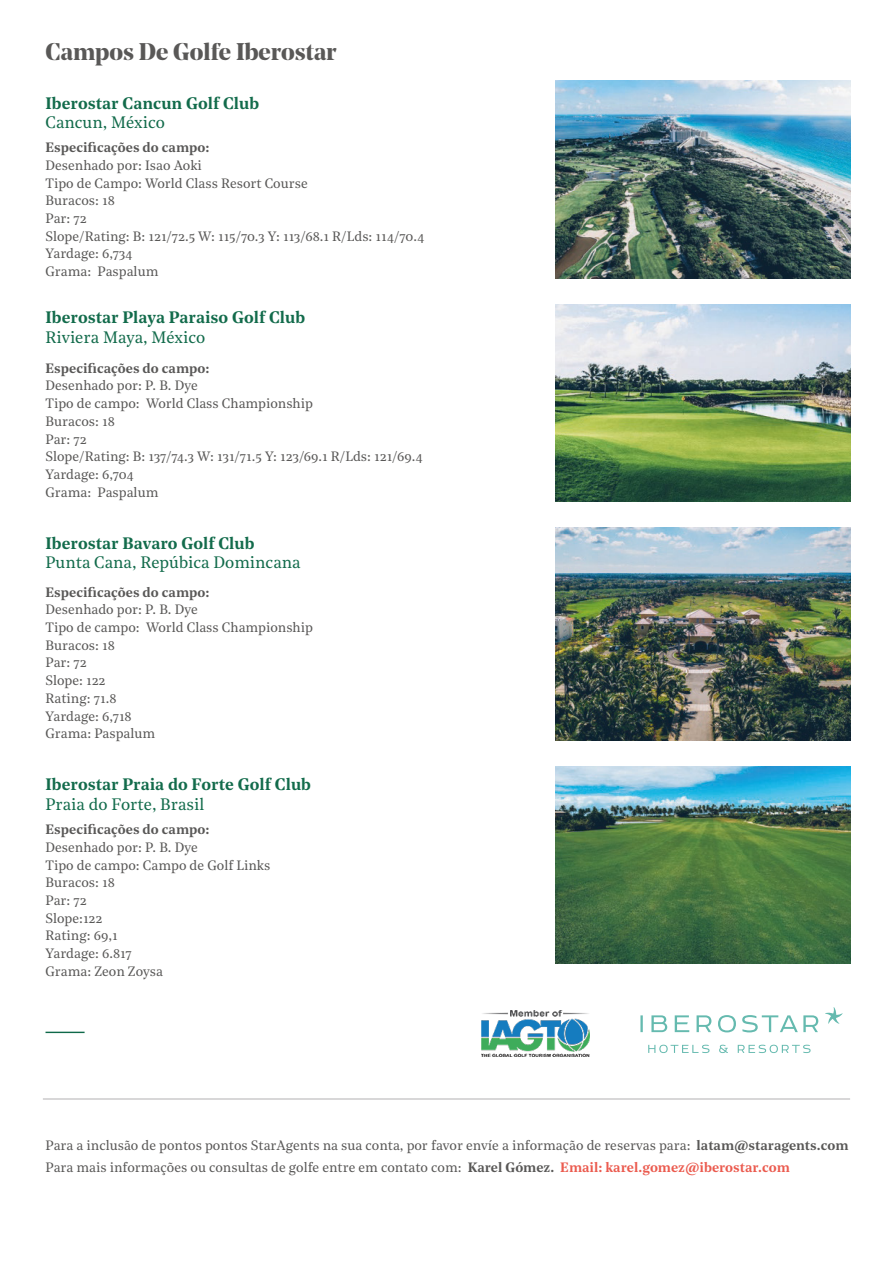
<style>
.page{position:relative;width:893px;height:1263px;background:#fff}
.page>*{position:absolute;margin:0;border:0;box-sizing:border-box;transform-origin:0 0}
.t1{font:700 24px "Noe Display";color:#595857}
.t2{font:600 16.5px "Noe Text";color:#126b4b}
.t3{font:16.5px "Noe Text";color:#126b4b}
.t4{font:13.5px/17.7px "Noe Text";color:#595857}
.t5{font:600 13.5px "Noe Text";color:#595857}
.s1{font-weight:600}
.s2{font-weight:600;color:#eb5b4f}
</style>
<div class="page">
<img style="left:555px;top:80px;width:295px;height:199px">
<img style="left:555px;top:305px;width:295px;height:196px">
<img style="left:555px;top:527px;width:295px;height:214px">
<img style="left:555px;top:767px;width:295px;height:197px">
<img style="left:481px;top:1011px;width:108px;height:46px">
<hr style="left:43px;top:1098px;width:807px;height:1px;background:#b2b1b2">
<hr style="left:46px;top:1032px;width:39px;height:1px;background:#0f694a">
<svg style="left:648px;top:1045px;width:61px;height:8px"></svg>
<svg style="left:719px;top:1045px;width:9px;height:8px"></svg>
<svg style="left:738px;top:1045px;width:73px;height:8px"></svg>
<svg style="left:825px;top:1007px;width:18px;height:17px"></svg>
<svg style="left:640px;top:1015px;width:178px;height:17px"></svg>
<h1 class="t1" style="left:46px;top:36px;width:293px">Campos De Golfe Iberostar</h1>
<p class="t2" style="left:46px;top:91px;width:215px">Iberostar Cancun Golf Club</p>
<p class="t3" style="left:46px;top:111px;width:121px">Cancun, México</p>
<p class="t5" style="left:46px;top:137px;width:165px">Especificações do campo:</p>
<p class="t4" style="left:46px;top:156px;width:380px">Desenhado por: Isao Aoki<br>Tipo de Campo: World Class Resort Course<br>Buracos: 18<br>Par: 72<br>Slope/Rating: B: 121/72.5 W: 115/70.3 Y: 113/68.1 R/Lds: 114/70.4<br>Yardage: 6,734<br>Grama: Paspalum</p>
<p class="t2" style="left:46px;top:305px;width:261px">Iberostar Playa Paraiso Golf Club</p>
<p class="t3" style="left:46px;top:325px;width:161px">Riviera Maya, México</p>
<p class="t5" style="left:46px;top:358px;width:165px">Especificações do campo:</p>
<p class="t4" style="left:46px;top:376px;width:379px">Desenhado por: P. B. Dye<br>Tipo de campo: World Class Championship<br>Buracos: 18<br>Par: 72<br>Slope/Rating: B: 137/74.3 W: 131/71.5 Y: 123/69.1 R/Lds: 121/69.4<br>Yardage: 6,704<br>Grama: Paspalum</p>
<p class="t2" style="left:46px;top:530px;width:211px">Iberostar Bavaro Golf Club</p>
<p class="t3" style="left:46px;top:550px;width:257px">Punta Cana, Repúbica Domincana</p>
<p class="t5" style="left:46px;top:582px;width:165px">Especificações do campo:</p>
<p class="t4" style="left:46px;top:600px;width:269px">Desenhado por: P. B. Dye<br>Tipo de campo: World Class Championship<br>Buracos: 18<br>Par: 72<br>Slope: 122<br>Rating: 71.8<br>Yardage: 6,718<br>Grama: Paspalum</p>
<p class="t2" style="left:46px;top:772px;width:267px">Iberostar Praia do Forte Golf Club</p>
<p class="t3" style="left:46px;top:792px;width:160px">Praia do Forte, Brasil</p>
<p class="t5" style="left:46px;top:819px;width:165px">Especificações do campo:</p>
<p class="t4" style="left:46px;top:837px;width:226px">Desenhado por: P. B. Dye<br>Tipo de campo: Campo de Golf Links<br>Buracos: 18<br>Par: 72<br>Slope:122<br>Rating: 69,1<br>Yardage: 6.817<br>Grama: Zeon Zoysa</p>
<p class="t4" style="left:46px;top:1133px;width:804px;line-height:22.2px">Para a inclusão de pontos pontos StarAgents na sua conta, por favor envíe a informação de reservas para: <span class="s1">latam@staragents.com<br></span>Para mais informações ou consultas de golfe entre em contato com: <span class="s1">Karel Gómez.</span> <span class="s2">Email: karel.gomez@iberostar.com</span></p>
</div>
